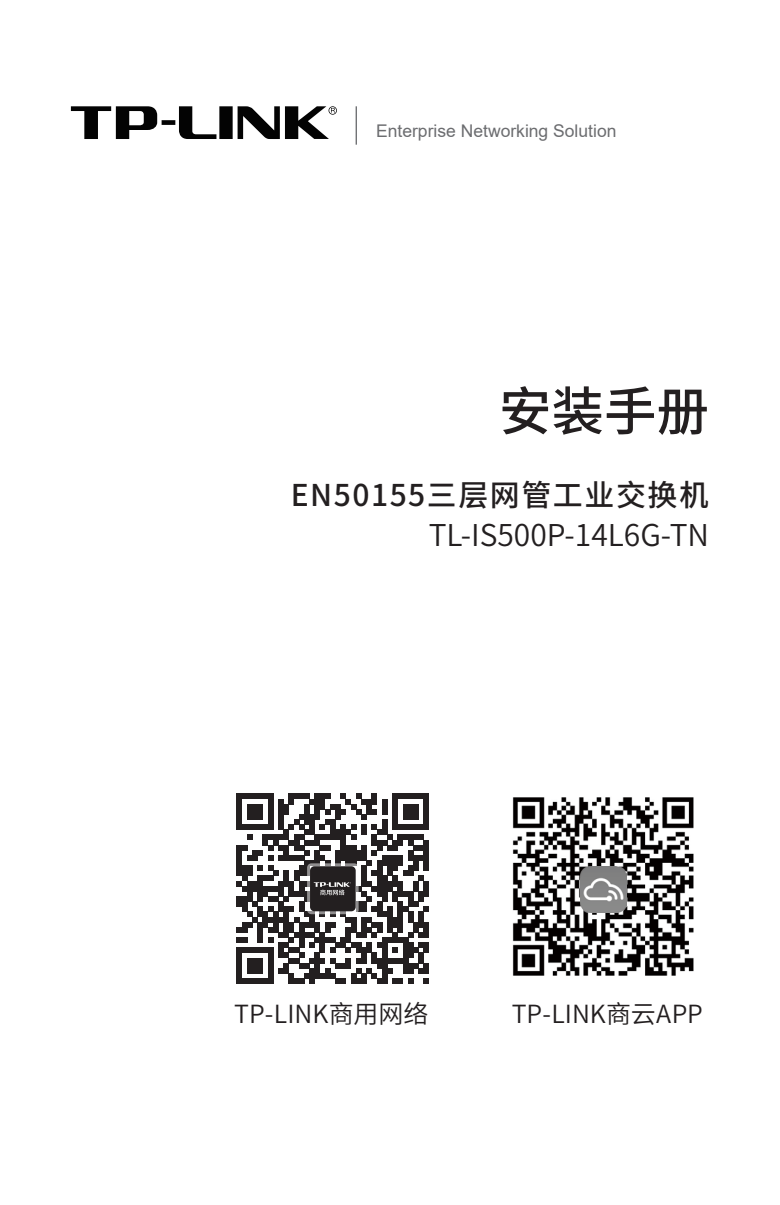
<style>
.page{position:relative;width:780px;height:1205px;background:#fff}
.page>*{position:absolute;margin:0;border:0;box-sizing:border-box;transform-origin:0 0}
.封面_安装手册{font:500 52.5px "Source Han Sans CN";color:#231f20}
.封面_机型名称{font:30px "Source Han Sans CN";color:#231f20}
.封面_产品名称{font:500 30px "Source Han Sans CN";letter-spacing:.05em;color:#231f20}
.表格内文字-居左{font:25px "Source Han Sans CN";color:#231f20}
.封面_英文{font:17.5px "Arial";color:#6c6d70}
</style>
<div class="page">
<svg style="left:71px;top:106px;width:266px;height:33px"></svg>
<hr style="left:355px;top:106px;width:2px;height:39px;background:#6c6d70">
<svg style="left:237px;top:794px;width:192px;height:189px"></svg>
<img style="left:512px;top:797px;width:182px;height:179px">
<img style="left:580px;top:867px;width:46px;height:45px">
<p class="封面_英文" style="left:376px;top:118px;width:242px">Enterprise Networking Solution</p>
<p class="封面_安装手册" style="left:499px;top:381px;width:211px">安装手册</p>
<p class="封面_产品名称" style="left:291px;top:478px;width:420px">EN50155三层网管工业交换机</p>
<p class="封面_机型名称" style="left:428px;top:518px;width:282px">TL-IS500P-14L6G-TN</p>
<p class="表格内文字-居左" style="left:234px;top:999px;width:196px">TP-LINK商用网络</p>
<p class="表格内文字-居左" style="left:511px;top:999px;width:193px">TP-LINK商云APP</p>
</div>
